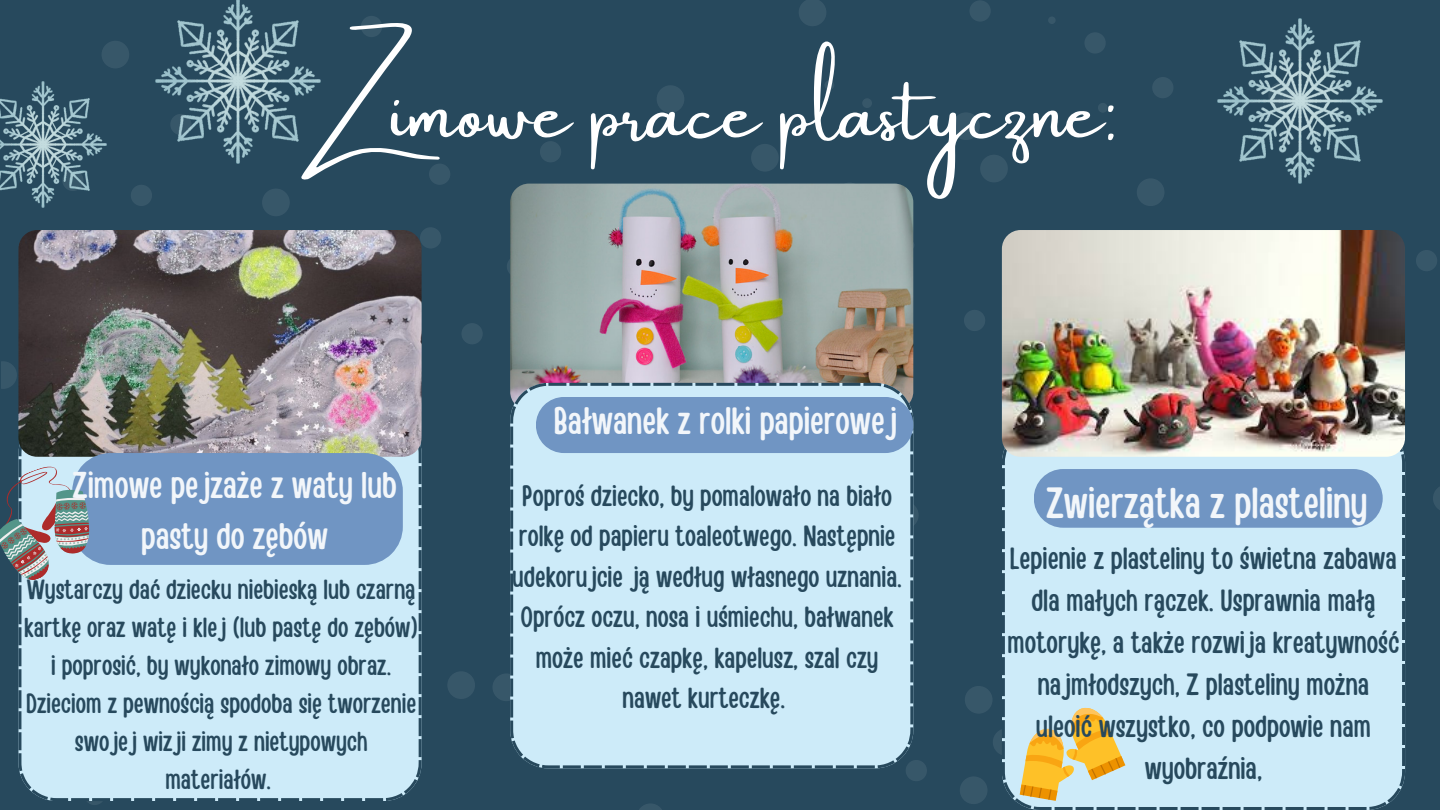
<style>
.page{position:relative;width:1440px;height:810px;background:#27495d}
.page>*{position:absolute;margin:0;border:0;box-sizing:border-box;transform-origin:0 0}
.t1{font:78.2px "Amsterdam One";color:#fff}
.t2{font:43.1px "Handy Casual Condensed";color:#f2f6fa}
.t3{font:38px "Handy Casual Condensed";color:#f2f6fa}
.t4{font:36.9px/51px "Handy Casual Condensed";color:#f2f6fa;text-align:center}
.t5{font:30.5px/42px "Handy Casual Condensed";color:#27495d;text-align:center}
.t6{font:29.1px/40.5px "Handy Casual Condensed";color:#27495d;text-align:center}
.t7{font:27.5px/37.8px "Handy Casual Condensed";color:#27495d;text-align:center}
</style>
<div class="page">
<img style="left:155px;top:0;width:165px;height:164px">
<svg style="left:1433px;top:487px;width:7px;height:23px"></svg>
<div style="left:965px;top:686px;width:28px;height:28px;background:#375769;border-radius:50%"></div>
<div style="left:420px;top:227px;width:21px;height:22px;background:#375769;border-radius:50%"></div>
<div style="left:993px;top:728px;width:28px;height:28px;background:#375769;border-radius:50%"></div>
<div style="left:429px;top:164px;width:21px;height:21px;background:#375769;border-radius:50%"></div>
<div style="left:952px;top:112px;width:28px;height:28px;background:#375769;border-radius:50%"></div>
<div style="left:1098px;top:103px;width:10px;height:10px;background:#375769;border-radius:50%"></div>
<div style="left:1137px;top:178px;width:28px;height:28px;background:#375769;border-radius:50%"></div>
<div style="left:824px;top:80px;width:10px;height:10px;background:#375769;border-radius:50%"></div>
<div style="left:905px;top:240px;width:9px;height:10px;background:#4b6672;border-radius:50%"></div>
<div style="left:980px;top:155px;width:28px;height:28px;background:#375769;border-radius:50%"></div>
<div style="left:507px;top:256px;width:21px;height:21px;background:#375769;border-radius:50%"></div>
<div style="left:751px;top:144px;width:28px;height:28px;background:#375769;border-radius:50%"></div>
<svg style="left:799px;top:0;width:27px;height:26px"></svg>
<div style="left:492px;top:673px;width:28px;height:28px;background:#375769;border-radius:50%"></div>
<div style="left:836px;top:182px;width:28px;height:28px;background:#627c86;border-radius:50%"></div>
<svg style="left:639px;top:804px;width:23px;height:6px"></svg>
<div style="left:960px;top:776px;width:28px;height:28px;background:#375769;border-radius:50%"></div>
<div style="left:656px;top:85px;width:29px;height:28px;background:#375769;border-radius:50%"></div>
<div style="left:862px;top:98px;width:10px;height:10px;background:#375769;border-radius:50%"></div>
<div style="left:262px;top:188px;width:28px;height:28px;background:#375769;border-radius:50%"></div>
<div style="left:461px;top:323px;width:22px;height:22px;background:#375769;border-radius:50%"></div>
<div style="left:540px;top:141px;width:21px;height:21px;background:#375769;border-radius:50%"></div>
<div style="left:101px;top:41px;width:28px;height:28px;background:#375769;border-radius:50%"></div>
<div style="left:1416px;top:250px;width:21px;height:21px;background:#375769;border-radius:50%"></div>
<div style="left:84px;top:784px;width:21px;height:21px;background:#375769;border-radius:50%"></div>
<div style="left:1084px;top:32px;width:22px;height:22px;background:#375769;border-radius:50%"></div>
<div style="left:1048px;top:16px;width:8px;height:8px;background:#375769;border-radius:50%"></div>
<div style="left:1152px;top:77px;width:22px;height:21px;background:#375769;border-radius:50%"></div>
<div style="left:969px;top:0;width:22px;height:22px;background:#375769;border-radius:50%"></div>
<div style="left:361px;top:16px;width:21px;height:21px;background:#375769;border-radius:50%"></div>
<svg style="left:131px;top:185px;width:21px;height:21px"></svg>
<svg style="left:1px;top:361px;width:16px;height:28px"></svg>
<svg style="left:170px;top:113px;width:22px;height:22px"></svg>
<svg style="left:964px;top:310px;width:21px;height:21px"></svg>
<svg style="left:913px;top:501px;width:6px;height:28px"></svg>
<svg style="left:906px;top:760px;width:21px;height:21px"></svg>
<svg style="left:447px;top:671px;width:28px;height:28px"></svg>
<img style="left:1218px;top:19px;width:165px;height:165px">
<img style="left:0;top:81px;width:106px;height:127px">
<div style="left:18px;top:446px;width:404px;height:355px;background:#cdebf9"></div>
<img style="left:18px;top:230px;width:404px;height:227px;border-radius:19px">
<div style="left:1002px;top:443px;width:403px;height:367px;background:#cdebf9"></div>
<img style="left:1002px;top:230px;width:403px;height:227px;border-radius:19px">
<div style="left:1034px;top:469px;width:349px;height:59px;background:#7095c3;border-radius:29px"></div>
<svg style="left:0;top:453px;width:403px;height:156px;background:#8eadcb"></svg>
<svg style="left:1020px;top:704px;width:105px;height:97px;background:#e2cf8e"></svg>
<img style="left:510px;top:184px;width:403px;height:226px;border-radius:19px">
<div style="left:510px;top:383px;width:403px;height:385px;background:#cdebf9"></div>
<div style="left:536px;top:397px;width:377px;height:56px;background:#7095c3"></div>
<p class="t1" style="left:301px;top:69px;width:819px">Zimowe prace plastyczne:</p>
<p class="t4" style="left:73px;top:457px;width:326px">Zimowe pejzaże z waty lub pasty do zębów</p>
<p class="t7" style="left:24px;top:569px;width:395px">Wystarczy dać dziecku niebieską lub czarną kartkę oraz watę i klej (lub pastę do zębów) i poprosić, by wykonało zimowy obraz.<br>Dzieciom z pewnością spodoba się tworzenie swojej wizji zimy z nietypowych materiałów.</p>
<p class="t3" style="left:554px;top:396px;width:345px">Bałwanek z rolki papierowej</p>
<h2 class="t6" style="left:512px;top:474px;width:391px">Poproś dziecko, by pomalowało na biało rolkę od papieru toaleotwego. Następnie udekorujcie ją według własnego uznania.<br>Oprócz oczu, nosa i uśmiechu, bałwanek może mieć czapkę, kapelusz, szal czy nawet kurteczkę.</h2>
<h3 class="t2" style="left:1046px;top:475px;width:323px">Zwierzątka z plasteliny</h3>
<h3 class="t5" style="left:1008px;top:536px;width:393px">Lepienie z plasteliny to świetna zabawa dla małych rączek. Usprawnia małą motorykę, a także rozwija kreatywność najmłodszych, Z plasteliny można uleoić wszystko, co podpowie nam wyobraźnia,</h3>
</div>
